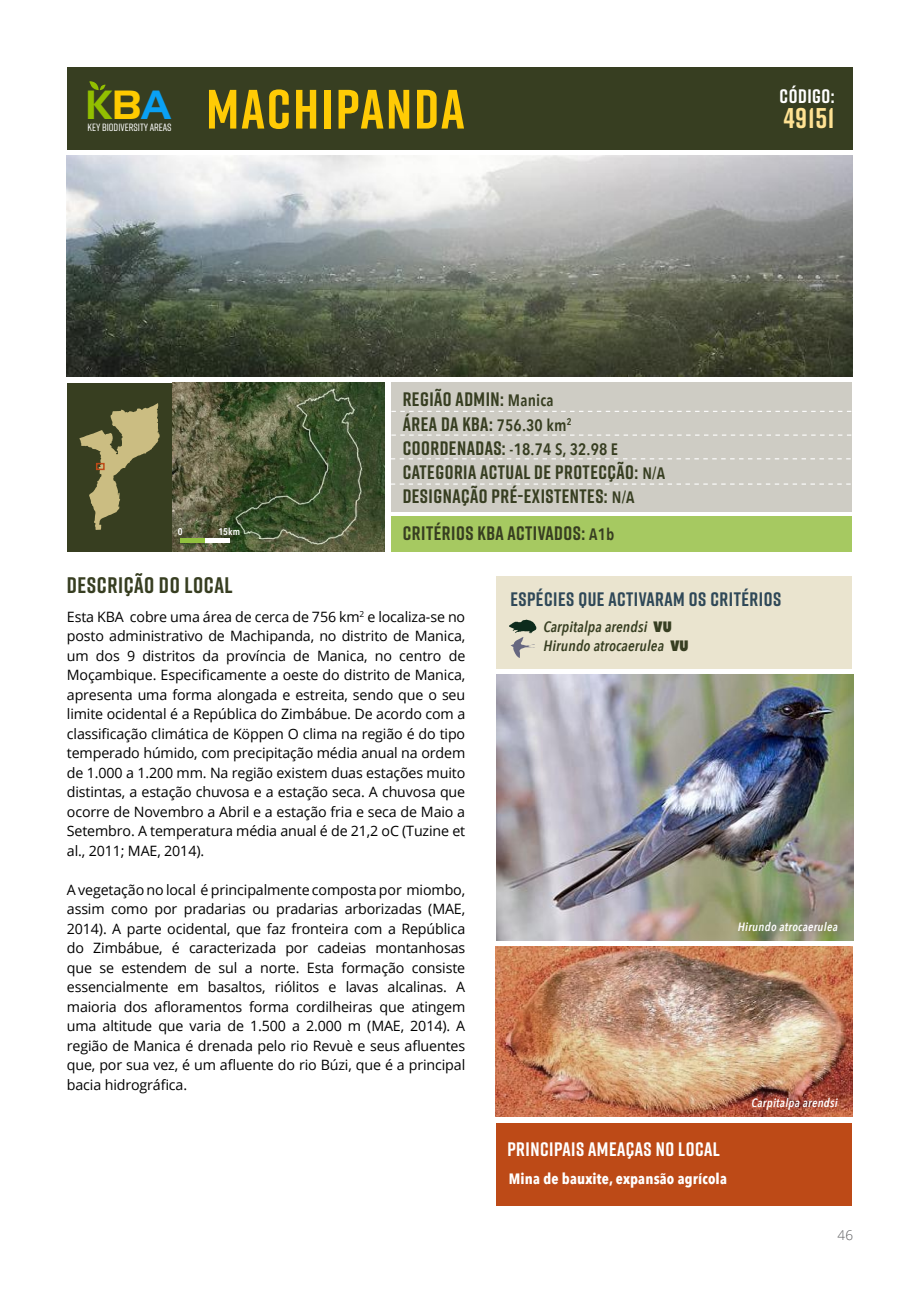
<style>
.page{position:relative;width:919px;height:1289px;background:#fff}
.page>*{position:absolute;margin:0;border:0;box-sizing:border-box;transform-origin:0 0}
.t1{font:700 55.2px "Rift";letter-spacing:.04em;color:#ffcb05}
.t2{font:39.6px "Handel Gothic BT";color:#92bf00}
.t3{font:700 28.5px "Rift";letter-spacing:.025em;color:#ffe293}
.t4{font:700 22.5px "Rift";letter-spacing:.025em;color:#373e21}
.t5{font:700 19.5px/24.3px "Rift";letter-spacing:.025em;color:#373e21}
.t6{font:700 19.5px "Rift";letter-spacing:.025em;color:#2f4858}
.t7{font:700 19.5px "Rift";letter-spacing:.025em;color:#fff}
.t8{font:600 16.5px "Avenir Next Condensed";letter-spacing:.01em;color:#373e21}
.t9{font:italic 600 15px/19.5px "Avenir Next Condensed";letter-spacing:.01em;color:#373e21}
.t10{font:700 15px "Avenir Next Condensed";letter-spacing:.01em;color:#fff}
.t11{font:14.25px/19.5px "Open Sans";letter-spacing:-.01em;color:#000;text-align:justify}
.t12{font:300 13.5px "Open Sans";color:#58595b}
.t13{font:italic 600 12px "Avenir Next Condensed";letter-spacing:.025em;color:#fff}
.t14{font:500 10.5px "Rift";color:#fff}
.t15{font:600 9.75px "Avenir Next Condensed";color:#fff}
.s1{font-family:"Avenir Next Condensed";font-weight:600;font-size:16.5px}
.s2{font-family:"Rift";font-weight:700;font-size:19.5px}
.s3{font-weight:800;font-style:normal}
</style>
<div class="page">
<div style="left:391px;top:516px;width:461px;height:35px;background:#a6c961"></div>
<div style="left:67px;top:382px;width:119px;height:169px;background:#373e20"></div>
<img style="left:67px;top:156px;width:785px;height:220px">
<div style="left:67px;top:67px;width:785px;height:82px;background:#373e21"></div>
<svg style="left:89px;top:81px;width:16px;height:9px"></svg>
<img style="left:172px;top:382px;width:213px;height:169px">
<svg style="left:79px;top:403px;width:81px;height:127px"></svg>
<div style="left:496px;top:576px;width:356px;height:92px;background:#eae4cf"></div>
<div style="left:496px;top:1122px;width:356px;height:83px;background:#bd4a17"></div>
<img style="left:496px;top:674px;width:357px;height:266px">
<div style="left:391px;top:382px;width:461px;height:130px;background:#ceccc4"></div>
<svg style="left:391px;top:411px;width:461px;height:1px"></svg>
<svg style="left:391px;top:434px;width:460px;height:1px"></svg>
<svg style="left:391px;top:458px;width:460px;height:1px"></svg>
<svg style="left:391px;top:483px;width:460px;height:1px"></svg>
<hr style="left:180px;top:538px;width:25px;height:4px;background:#91c03e">
<hr style="left:205px;top:538px;width:25px;height:4px;background:#fff">
<img style="left:495px;top:946px;width:357px;height:170px">
<svg style="left:509px;top:619px;width:27px;height:39px"></svg>
<div style="left:96px;top:463px;width:9px;height:7px;border:2px solid #bd4a17"></div>
<h1 class="t1" style="left:112px;top:70px;width:354px"><sup>B</sup><sup>A</sup> MACHIPANDA</h1>
<h2 class="t2" style="left:85px;top:81px;width:28px">K</h2>
<p class="t14" style="left:88px;top:120px;width:86px">KEY BIODIVERSITY AREAS</p>
<p class="t15" style="left:178px;top:523px;width:6px">0</p>
<p class="t15" style="left:218px;top:523px;width:23px">15km</p>
<h3 class="t5" style="left:402px;top:387px;width:170px">REGIÃO ADMIN: <span class="s1">Manica<br></span>ÁREA DA KBA: <span class="s1">756.30 km</span><sup>2</sup></h3>
<p class="t8" style="left:402px;top:435px;width:217px"><span class="s2">COORDENADAS:</span> -18.74 S, 32.98 E</p>
<h3 class="t5" style="left:402px;top:460px;width:264px">CATEGORIA ACTUAL DE PROTECÇÃO: <span class="s1">N/A<br></span>DESIGNAÇÃO PRÉ-EXISTENTES: <span class="s1">N/A</span></h3>
<h3 class="t5" style="left:403px;top:521px;width:213px">CRITÉRIOS KBA ACTIVADOS: <span class="s1">A1b</span></h3>
<h3 class="t7" style="left:779px;top:82px;width:56px">CÓDIGO:</h3>
<h3 class="t3" style="left:783px;top:98px;width:52px">49151</h3>
<h3 class="t4" style="left:67px;top:569px;width:167px">DESCRIÇÃO DO LOCAL</h3>
<p class="t11" style="left:67px;top:606px;width:400px">Esta KBA cobre uma área de cerca de 756 km<sup>2</sup> e localiza-se no posto administrativo de Machipanda, no distrito de Manica, um dos 9 distritos da província de Manica, no centro de Moçambique. Especificamente a oeste do distrito de Manica, apresenta uma forma alongada e estreita, sendo que o seu limite ocidental é a República do Zimbábue. De acordo com a classificação climática de Köppen O clima na região é do tipo temperado húmido, com precipitação média anual na ordem de 1.000 a 1.200 mm. Na região existem duas estações muito distintas, a estação chuvosa e a estação seca. A chuvosa que ocorre de Novembro a Abril e a estação fria e seca de Maio a Setembro. A temperatura média anual é de 21,2 oC (Tuzine et al., 2011; MAE, 2014).</p>
<p class="t11" style="left:67px;top:879px;width:400px">A vegetação no local é principalmente composta por miombo, assim como por pradarias ou pradarias arborizadas (MAE, 2014). A parte ocidental, que faz fronteira com a República do Zimbábue, é caracterizada por cadeias montanhosas que se estendem de sul a norte. Esta formação consiste essencialmente em basaltos, riólitos e lavas alcalinas. A maioria dos afloramentos forma cordilheiras que atingem uma altitude que varia de 1.500 a 2.000 m (MAE, 2014). A região de Manica é drenada pelo rio Revuè e seus afluentes que, por sua vez, é um afluente do rio Búzi, que é a principal bacia hidrográfica.</p>
<h3 class="t6" style="left:510px;top:585px;width:272px">ESPÉCIES QUE ACTIVARAM OS CRITÉRIOS</h3>
<p class="t9" style="left:543px;top:617px;width:147px">Carpitalpa arendsi <span class="s3">VU<br></span>Hirundo atrocaerulea <span class="s3">VU</span></p>
<p class="t13" style="left:737px;top:919px;width:101px">Hirundo atrocaerulea</p>
<h3 class="t7" style="left:507px;top:1135px;width:214px">PRINCIPAIS AMEAÇAS NO LOCAL</h3>
<p class="t10" style="left:509px;top:1169px;width:219px">Mina de bauxite, expansão agrícola</p>
<p class="t13" style="left:751px;top:1095px;width:88px">Carpitalpa arendsi</p>
<p class="t12" style="left:837px;top:1226px;width:17px">46</p>
</div>
